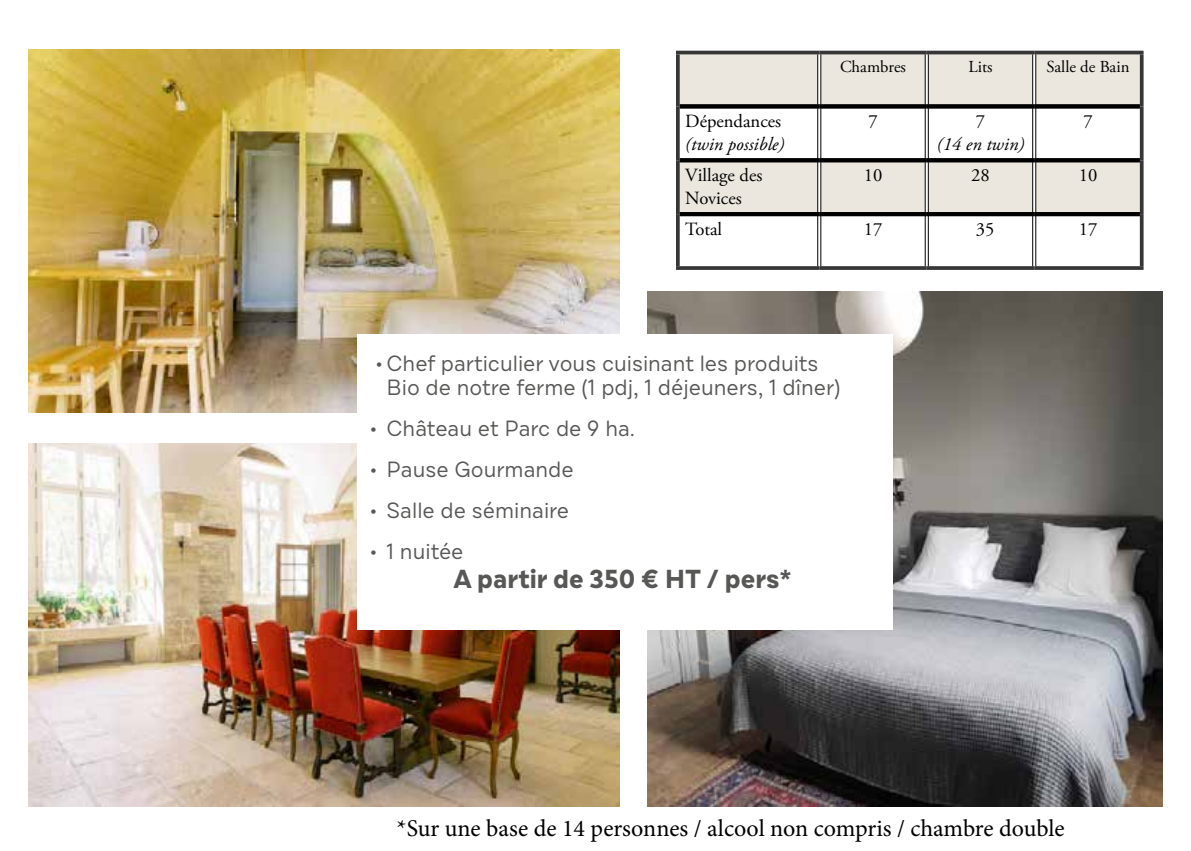
<style>
.page{position:relative;width:1191px;height:851px;background:#fff}
.page>*{position:absolute;margin:0;border:0;box-sizing:border-box;transform-origin:0 0}
.t1{font:700 26px "Draft C";color:#575756}
.t2{font:24px "Minion Pro";letter-spacing:-.005em;color:#000}
.t3{font:22px/24px "Draft C";color:#575756}
.t4{font:18.6px/22.4px "Adobe Garamond Pro";color:#000}
.t5{font:italic 18.6px "Adobe Garamond Pro";color:#000}
.t6{font:16.8px "Adobe Garamond Pro";color:#000}
</style>
<div class="page">
<img style="left:28px;top:443px;width:591px;height:363px">
<svg style="left:679px;top:54px;width:460px;height:158px;fill:#ebe7de"></svg>
<svg style="left:818px;top:54px;width:2px;height:50px"></svg>
<hr style="left:925px;top:54px;width:3px;height:50px;background:#fff">
<svg style="left:1033px;top:54px;width:2px;height:50px"></svg>
<svg style="left:818px;top:109px;width:2px;height:49px"></svg>
<hr style="left:925px;top:108px;width:3px;height:50px;background:#fff">
<svg style="left:1033px;top:109px;width:2px;height:49px"></svg>
<svg style="left:818px;top:162px;width:2px;height:50px"></svg>
<hr style="left:925px;top:162px;width:3px;height:50px;background:#fff">
<svg style="left:1033px;top:162px;width:2px;height:50px"></svg>
<svg style="left:818px;top:216px;width:2px;height:50px"></svg>
<svg style="left:1033px;top:216px;width:2px;height:50px"></svg>
<svg style="left:679px;top:104px;width:140px;height:4px"></svg>
<svg style="left:819px;top:104px;width:107px;height:4px"></svg>
<svg style="left:926px;top:104px;width:108px;height:4px"></svg>
<svg style="left:1034px;top:104px;width:105px;height:4px"></svg>
<svg style="left:679px;top:158px;width:140px;height:4px"></svg>
<svg style="left:819px;top:158px;width:107px;height:4px"></svg>
<svg style="left:926px;top:158px;width:108px;height:4px"></svg>
<svg style="left:1034px;top:158px;width:105px;height:4px"></svg>
<hr style="left:676px;top:51px;width:143px;height:3px;background:#373636">
<hr style="left:676px;top:54px;width:3px;height:52px;background:#373636">
<hr style="left:819px;top:51px;width:107px;height:3px;background:#373636">
<hr style="left:926px;top:51px;width:108px;height:3px;background:#373636">
<hr style="left:1034px;top:51px;width:109px;height:3px;background:#373636">
<svg style="left:1139px;top:54px;width:4px;height:52px"></svg>
<hr style="left:676px;top:106px;width:3px;height:54px;background:#373636">
<svg style="left:1139px;top:106px;width:4px;height:54px"></svg>
<hr style="left:676px;top:160px;width:3px;height:54px;background:#373636">
<svg style="left:1139px;top:160px;width:4px;height:54px"></svg>
<hr style="left:676px;top:214px;width:3px;height:52px;background:#373636">
<svg style="left:1139px;top:214px;width:4px;height:52px"></svg>
<svg style="left:676px;top:266px;width:143px;height:4px"></svg>
<svg style="left:819px;top:266px;width:107px;height:4px"></svg>
<svg style="left:926px;top:266px;width:108px;height:4px"></svg>
<svg style="left:1034px;top:266px;width:109px;height:4px"></svg>
<hr style="left:817px;top:54px;width:1px;height:50px;background:#000">
<hr style="left:820px;top:54px;width:1px;height:50px;background:#000">
<hr style="left:925px;top:54px;width:1px;height:50px;background:#000">
<hr style="left:928px;top:54px;width:1px;height:50px;background:#000">
<hr style="left:1032px;top:54px;width:1px;height:50px;background:#000">
<hr style="left:1035px;top:54px;width:1px;height:50px;background:#000">
<hr style="left:817px;top:108px;width:1px;height:50px;background:#000">
<hr style="left:820px;top:108px;width:1px;height:50px;background:#000">
<hr style="left:925px;top:108px;width:1px;height:50px;background:#000">
<hr style="left:928px;top:108px;width:1px;height:50px;background:#000">
<hr style="left:1032px;top:108px;width:1px;height:50px;background:#000">
<hr style="left:1035px;top:108px;width:1px;height:50px;background:#000">
<hr style="left:817px;top:162px;width:1px;height:50px;background:#000">
<hr style="left:820px;top:162px;width:1px;height:50px;background:#000">
<hr style="left:925px;top:162px;width:1px;height:50px;background:#000">
<hr style="left:928px;top:162px;width:1px;height:50px;background:#000">
<hr style="left:1032px;top:162px;width:1px;height:50px;background:#000">
<hr style="left:1035px;top:162px;width:1px;height:50px;background:#000">
<hr style="left:817px;top:216px;width:1px;height:50px;background:#000">
<hr style="left:820px;top:216px;width:1px;height:50px;background:#000">
<hr style="left:925px;top:216px;width:1px;height:50px;background:#000">
<hr style="left:928px;top:216px;width:1px;height:50px;background:#000">
<hr style="left:1032px;top:216px;width:1px;height:50px;background:#000">
<hr style="left:1035px;top:216px;width:1px;height:50px;background:#000">
<hr style="left:679px;top:108px;width:140px;height:1px;background:#000">
<hr style="left:819px;top:108px;width:107px;height:1px;background:#000">
<hr style="left:926px;top:108px;width:108px;height:1px;background:#000">
<hr style="left:1034px;top:108px;width:105px;height:1px;background:#000">
<hr style="left:679px;top:212px;width:140px;height:1px;background:#000">
<hr style="left:679px;top:213px;width:140px;height:2px;background:#000">
<hr style="left:679px;top:215px;width:140px;height:1px;background:#000">
<hr style="left:819px;top:212px;width:107px;height:1px;background:#000">
<hr style="left:819px;top:213px;width:107px;height:2px;background:#000">
<hr style="left:819px;top:215px;width:107px;height:1px;background:#000">
<hr style="left:926px;top:212px;width:108px;height:1px;background:#000">
<hr style="left:926px;top:213px;width:108px;height:2px;background:#000">
<hr style="left:926px;top:215px;width:108px;height:1px;background:#000">
<hr style="left:1034px;top:212px;width:105px;height:1px;background:#000">
<hr style="left:1034px;top:213px;width:105px;height:2px;background:#000">
<hr style="left:1034px;top:215px;width:105px;height:1px;background:#000">
<img style="left:28px;top:50px;width:591px;height:362px">
<img style="left:647px;top:291px;width:515px;height:515px">
<div style="left:357px;top:334px;width:535px;height:295px;background:#fff"></div>
<p class="t4" style="left:685px;top:111px;width:97px">Dépendances</p>
<p class="t5" style="left:685px;top:133px;width:101px">(twin possible)</p>
<p class="t6" style="left:840px;top:57px;width:68px">Chambres</p>
<p class="t6" style="left:968px;top:57px;width:26px">Lits</p>
<p class="t6" style="left:1046px;top:57px;width:84px">Salle de Bain</p>
<p class="t4" style="left:868px;top:111px;width:11px">7</p>
<p class="t4" style="left:975px;top:111px;width:11px">7</p>
<p class="t5" style="left:936px;top:133px;width:89px">(14 en twin)</p>
<p class="t4" style="left:1083px;top:111px;width:11px">7</p>
<p class="t4" style="left:685px;top:165px;width:79px">Village des<br>Novices</p>
<p class="t4" style="left:863px;top:165px;width:20px">10</p>
<p class="t4" style="left:971px;top:165px;width:20px">28</p>
<p class="t4" style="left:1078px;top:165px;width:20px">10</p>
<p class="t4" style="left:685px;top:219px;width:38px">Total</p>
<p class="t4" style="left:863px;top:219px;width:20px">17</p>
<p class="t4" style="left:976px;top:219px;width:20px">35</p>
<p class="t4" style="left:1078px;top:219px;width:20px">17</p>
<p class="t3" style="left:386px;top:353px;width:455px;text-indent:-11px">•Chef particulier vous cuisinant les produits<br>Bio de notre ferme (1 pdj, 1 déjeuners, 1 dîner)</p>
<p class="t3" style="left:369px;top:418px;width:267px">• Château et Parc de 9 ha.</p>
<p class="t3" style="left:369px;top:459px;width:206px">• Pause Gourmande</p>
<p class="t3" style="left:369px;top:500px;width:201px">• Salle de séminaire</p>
<p class="t3" style="left:369px;top:541px;width:95px">• 1 nuitée</p>
<p class="t1" style="left:453px;top:564px;width:339px">A partir de 350 € HT / pers*</p>
<p class="t2" style="left:397px;top:812px;width:669px">*Sur une base de 14 personnes / alcool non compris / chambre double</p>
</div>
